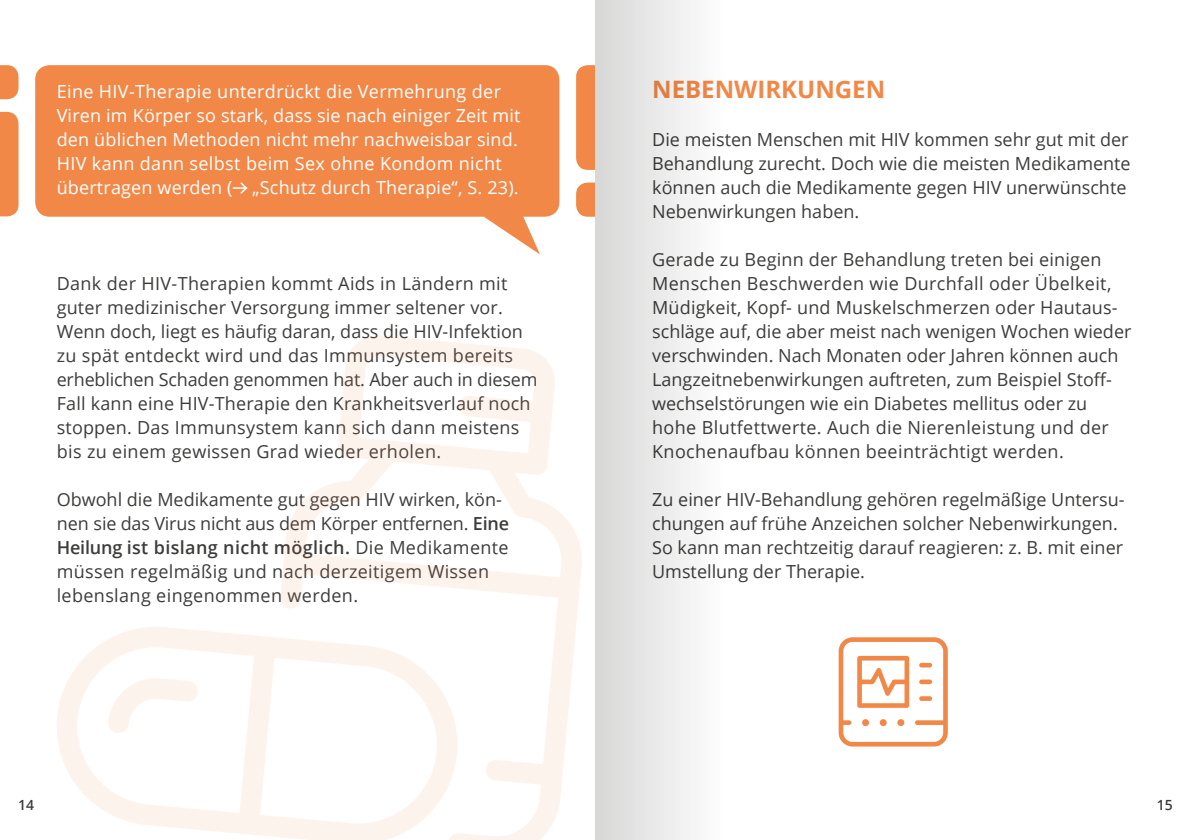
<style>
.page{position:relative;width:1191px;height:840px;background:#fff}
.page>*{position:absolute;margin:0;border:0;box-sizing:border-box;transform-origin:0 0}
.t1{font:700 24px "Open Sans";color:#f18848}
.t2{font:18px/24px "Open Sans";color:#3c3c3b}
.t3{font:18px/24px "Open Sans";letter-spacing:.01em;color:#fff}
.t4{font:600 14px "Open Sans";color:#3c3c3b}
.s1{font-weight:600}
</style>
<div class="page">
<div style="left:576px;top:65px;width:36px;height:105px;background:#f18848;border-radius:12px"></div>
<div style="left:576px;top:182px;width:36px;height:34px;background:#f18848;border-radius:12px"></div>
<svg style="left:838px;top:637px;width:109px;height:109px"></svg>
<div style="left:919px;top:662px;width:13px;height:5px;background:#f18848;border-radius:2px"></div>
<svg style="left:919px;top:679px;width:13px;height:4px"></svg>
<svg style="left:919px;top:695px;width:13px;height:5px"></svg>
<svg style="left:862px;top:718px;width:7px;height:7px"></svg>
<svg style="left:879px;top:718px;width:7px;height:7px"></svg>
<svg style="left:897px;top:718px;width:7px;height:7px"></svg>
<svg style="left:280px;top:336px;width:302px;height:503px"></svg>
<svg style="left:57px;top:622px;width:405px;height:217px"></svg>
<svg style="left:108px;top:675px;width:90px;height:58px"></svg>
<svg style="left:35px;top:65px;width:524px;height:189px;fill:#f18848"></svg>
<svg style="left:0;top:112px;width:19px;height:104px;background:#f18d50"></svg>
<svg style="left:0;top:65px;width:19px;height:34px"></svg>
<svg style="left:233px;top:180px;width:16px;height:15px"></svg>
<div style="left:595px;top:0;width:187px;height:839px;background:linear-gradient(to right,#dadada,#fff)"></div>
<p class="t3" style="left:57px;top:79px;width:465px">Eine HIV-Therapie unterdrückt die Vermehrung der Viren im Körper so stark, dass sie nach einiger Zeit mit den üblichen Methoden nicht mehr nachweisbar sind.<br>HIV kann dann selbst beim Sex ohne Kondom nicht übertragen werden ( „Schutz durch Therapie“, S. 23).</p>
<p class="t2" style="left:57px;top:271px;width:482px">Dank der HIV-Therapien kommt Aids in Ländern mit guter medizinischer Versorgung immer seltener vor.<br>Wenn doch, liegt es häufig daran, dass die HIV-Infektion zu spät entdeckt wird und das Immunsystem bereits erheblichen Schaden genommen hat. Aber auch in diesem Fall kann eine HIV-Therapie den Krankheitsverlauf noch stoppen. Das Immunsystem kann sich dann meistens bis zu einem gewissen Grad wieder erholen.</p>
<p class="t2" style="left:57px;top:487px;width:454px">Obwohl die Medikamente gut gegen HIV wirken, kön&shy;nen sie das Virus nicht aus dem Körper entfernen. <span class="s1">Eine Heilung ist bislang nicht möglich.</span> Die Medikamente müssen regelmäßig und nach derzeitigem Wissen lebenslang eingenommen werden.</p>
<h1 class="t1" style="left:652px;top:72px;width:234px">NEBENWIRKUNGEN</h1>
<p class="t2" style="left:652px;top:127px;width:480px">Die meisten Menschen mit HIV kommen sehr gut mit der Behandlung zurecht. Doch wie die meisten Medikamente können auch die Medikamente gegen HIV unerwünschte Nebenwirkungen haben.</p>
<p class="t2" style="left:652px;top:247px;width:481px">Gerade zu Beginn der Behandlung treten bei einigen Menschen Beschwerden wie Durchfall oder Übelkeit, Müdigkeit, Kopf- und Muskelschmerzen oder Hautaus&shy;schläge auf, die aber meist nach wenigen Wochen wieder verschwinden. Nach Monaten oder Jahren können auch Langzeitnebenwirkungen auftreten, zum Beispiel Stoff&shy;wechselstörungen wie ein Diabetes mellitus oder zu hohe Blutfettwerte. Auch die Nierenleistung und der Knochenaufbau können beeinträchtigt werden.</p>
<p class="t2" style="left:652px;top:487px;width:474px">Zu einer HIV-Behandlung gehören regelmäßige Untersu&shy;chungen auf frühe Anzeichen solcher Nebenwirkungen.<br>So kann man rechtzeitig darauf reagieren: z. B. mit einer Umstellung der Therapie.</p>
<p class="t4" style="left:18px;top:795px;width:17px">14</p>
<p class="t4" style="left:1157px;top:795px;width:17px">15</p>
</div>
